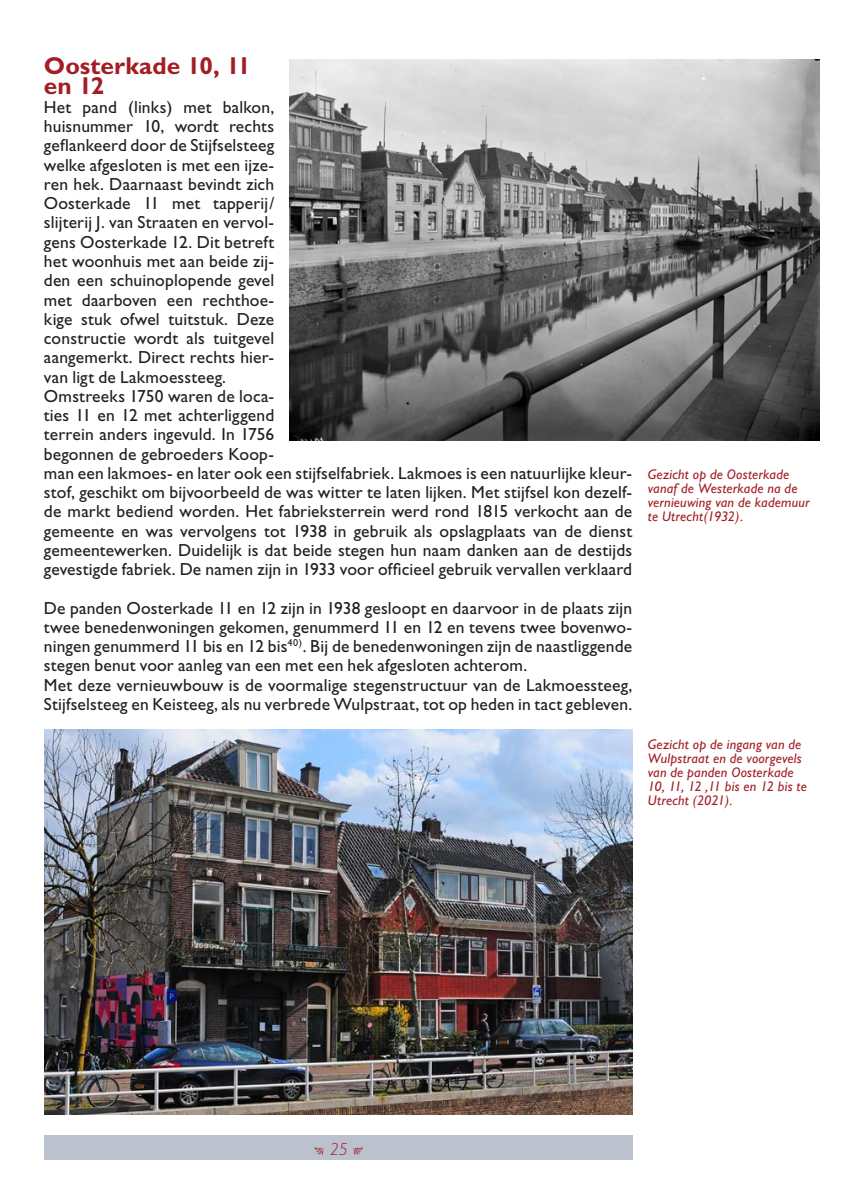
<style>
.page{position:relative;width:844px;height:1191px;background:#fff}
.page>*{position:absolute;margin:0;border:0;box-sizing:border-box;transform-origin:0 0}
.t1{font:700 24.5px/19.2px "Gill Sans";color:#a31d24}
._2_Normaal{font:17.5px/19.2px "Gill Sans";letter-spacing:.01em;color:#231f20;text-align:justify}
.t2{font:italic 300 17.5px "Gill Sans";color:#a31d24}
.t3{font:italic 14px/14px "Gill Sans";letter-spacing:.015em;color:#a31d24}
</style>
<div class="page">
<div style="left:45px;top:1135px;width:587px;height:25px;background:#bcc1ce"></div>
<img style="left:289px;top:60px;width:530px;height:380px">
<img style="left:45px;top:729px;width:587px;height:385px">
<p class="t1" style="left:44px;top:56px;width:208px">Oosterkade 10, 11 en 12</p>
<p class="_2_Normaal" style="left:44px;top:97px;width:232px">Het pand (links) met balkon, huisnummer 10, wordt rechts geflankeerd door de Stijfselsteeg welke afgesloten is met een ijze&shy;ren hek. Daarnaast bevindt zich Oosterkade 11 met tapperij/ slijterij J. van Straaten en vervol&shy;gens Oosterkade 12. Dit betreft het woonhuis met aan beide zij&shy;den een schuinoplopende gevel met daarboven een rechthoe&shy;kige stuk ofwel tuitstuk. Deze constructie wordt als tuitgevel aangemerkt. Direct rechts hier&shy;van ligt de Lakmoessteeg.</p>
<p class="_2_Normaal" style="left:44px;top:386px;width:589px;text-align:left">Omstreeks 1750 waren de loca-<br>ties 11 en 12 met achterliggend<br>terrein anders ingevuld. In 1756<br>begonnen de gebroeders Koop-<br>man een lakmoes- en later ook een stijfselfabriek. Lakmoes is een natuurlijke kleur&shy;stof, geschikt om bijvoorbeeld de was witter te laten lijken. Met stijfsel kon dezelf&shy;de markt bediend worden. Het fabrieksterrein werd rond 1815 verkocht aan de gemeente en was vervolgens tot 1938 in gebruik als opslagplaats van de dienst gemeentewerken. Duidelijk is dat beide stegen hun naam danken aan de destijds gevestigde fabriek. De namen zijn in 1933 voor officieel gebruik vervallen verklaard</p>
<p class="_2_Normaal" style="left:44px;top:598px;width:589px">De panden Oosterkade 11 en 12 zijn in 1938 gesloopt en daarvoor in de plaats zijn twee benedenwoningen gekomen, genummerd 11 en 12 en tevens twee bovenwo&shy;ningen genummerd 11 bis en 12 bis<sup>40)</sup>. Bij de benedenwoningen zijn de naastliggende stegen benut voor aanleg van een met een hek afgesloten achterom.</p>
<p class="_2_Normaal" style="left:44px;top:675px;width:589px">Met deze vernieuwbouw is de voormalige stegenstructuur van de Lakmoessteeg,<br>Stijfselsteeg en Keisteeg, als nu verbrede Wulpstraat, tot op heden in tact gebleven.</p>
<p class="t3" style="left:647px;top:467px;width:163px">Gezicht op de Oosterkade vanaf de Westerkade na de vernieuwing van de kademuur te Utrecht(1932).</p>
<p class="t3" style="left:647px;top:737px;width:160px">Gezicht op de ingang van de<br>Wulpstraat en de voorgevels van de panden Oosterkade<br>10, 11, 12 ,11 bis en 12 bis te<br>Utrecht (2021).</p>
<p class="t2" style="left:314px;top:1139px;width:50px">• 25 •</p>
</div>
